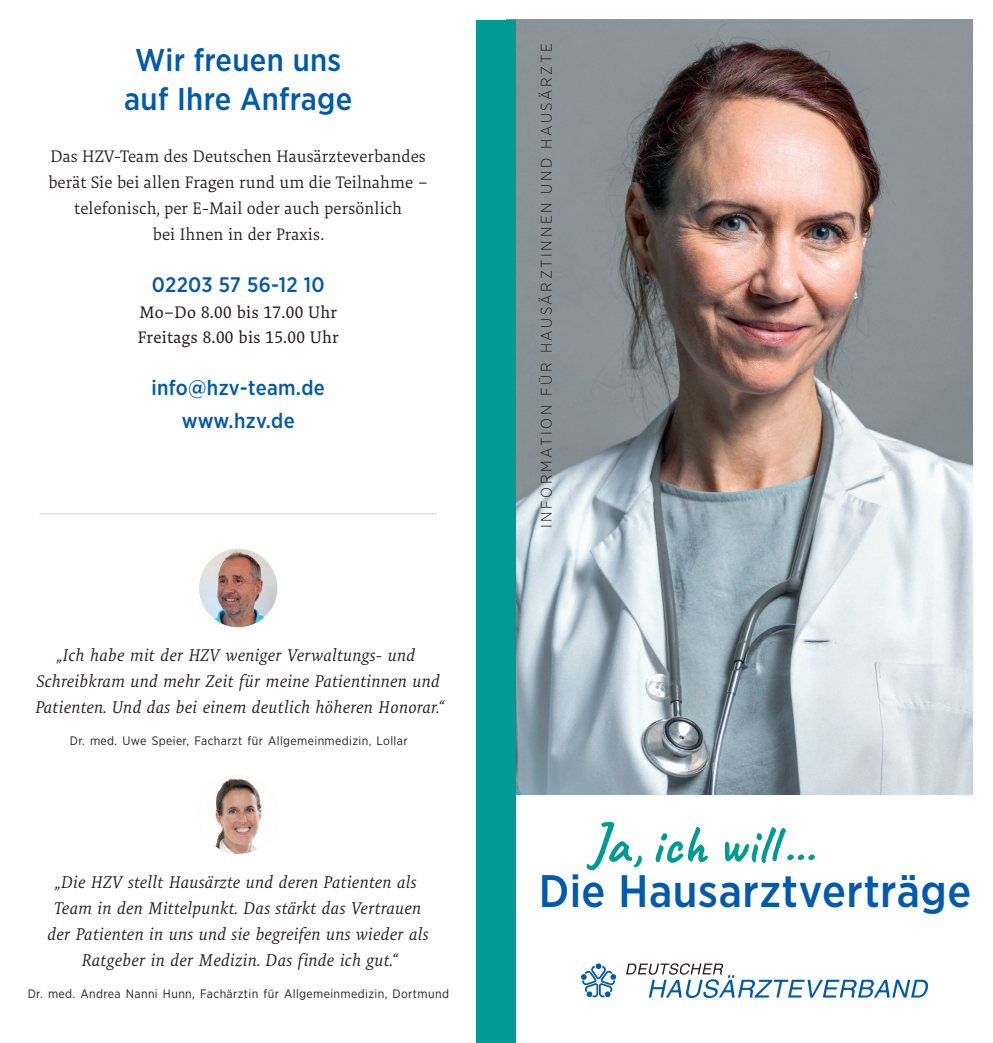
<style>
.page{position:relative;width:993px;height:1043px;background:#fff}
.page>*{position:absolute;margin:0;border:0;box-sizing:border-box;transform-origin:0 0}
.t1{font:53.2px "Caveat";letter-spacing:.01em;color:#009b92}
.t2{font:500 45.5px "Gotham Narrow";letter-spacing:.015em;color:#015aaa}
.t3{font:500 31.5px/38.9px "Gotham Narrow";letter-spacing:.01em;color:#015aaa;text-align:center}
.t4{font:500 21px/32.4px "Gotham Narrow";letter-spacing:.015em;color:#015aaa;text-align:center}
.t5{font:17.5px/25.9px "Tundra Web Light Italic W03 Rg";letter-spacing:.02em;color:#231f20;text-align:center}
.t6{font:17.15px/25.9px "Tundra Web Light W03 Regular";letter-spacing:.005em;color:#231f20;text-align:center}
.t7{font:17.15px/25.9px "Tundra Web W03";letter-spacing:.02em;color:#231f20}
.t8{font:300 15.4px "Gotham Narrow";letter-spacing:.17em;color:#231f20}
.t9{font:12.25px "Gotham Narrow";letter-spacing:.03em;color:#231f20}
</style>
<div class="page">
<img style="left:516px;top:20px;width:456px;height:774px">
<div style="left:476px;top:20px;width:40px;height:1022px;background:#009b92"></div>
<svg style="left:581px;top:963px;width:35px;height:34px"></svg>
<svg style="left:626px;top:963px;width:302px;height:34px"></svg>
<img style="left:199px;top:548px;width:78px;height:79px;border-radius:39px">
<img style="left:199px;top:775px;width:78px;height:78px;border-radius:39px">
<hr style="left:39px;top:513px;width:398px;height:1px;background:#dedfe0">
<h3 class="t3" style="left:124px;top:40px;width:230px">Wir freuen uns auf Ihre Anfrage</h3>
<p class="t6" style="left:48px;top:144px;width:381px">Das HZV-Team des Deutschen Hausärzteverbandes berät Sie bei allen Fragen rund um die Teilnahme – telefonisch, per E-Mail oder auch persönlich<br>bei Ihnen in der Praxis.</p>
<p class="t4" style="left:152px;top:267px;width:174px">02203 57 56-12 10</p>
<p class="t7" style="left:138px;top:299px;width:202px">Mo–Do 8.00 bis 17.00 Uhr<br>Freitags 8.00 bis 15.00 Uhr</p>
<p class="t4" style="left:151px;top:371px;width:175px">info@hzv-team.de www.hzv.de</p>
<p class="t5" style="left:35px;top:642px;width:410px">„Ich habe mit der HZV weniger Verwaltungs- und<br>Schreibkram und mehr Zeit für meine Patientinnen und<br>Patienten. Und das bei einem deutlich höheren Honorar.“</p>
<p class="t9" style="left:70px;top:733px;width:339px">Dr. med. Uwe Speier, Facharzt für Allgemeinmedizin, Lollar</p>
<p class="t5" style="left:47px;top:869px;width:383px">„Die HZV stellt Hausärzte und deren Patienten als Team in den Mittelpunkt. Das stärkt das Vertrauen der Patienten in uns und sie begreifen uns wieder als Ratgeber in der Medizin. Das finde ich gut.“</p>
<p class="t9" style="left:28px;top:985px;width:423px">Dr. med. Andrea Nanni Hunn, Fachärztin für Allgemeinmedizin, Dortmund</p>
<p class="t8" style="left:537px;top:527px;width:485px;rotate:-90deg">INFORMATION FÜR HAUSÄRZTINNEN UND HAUSÄRZTE</p>
<h1 class="t1" style="left:589px;top:811px;width:226px">Ja, ich will...</h1>
<h2 class="t2" style="left:538px;top:862px;width:434px">Die Hausarztverträge</h2>
</div>
